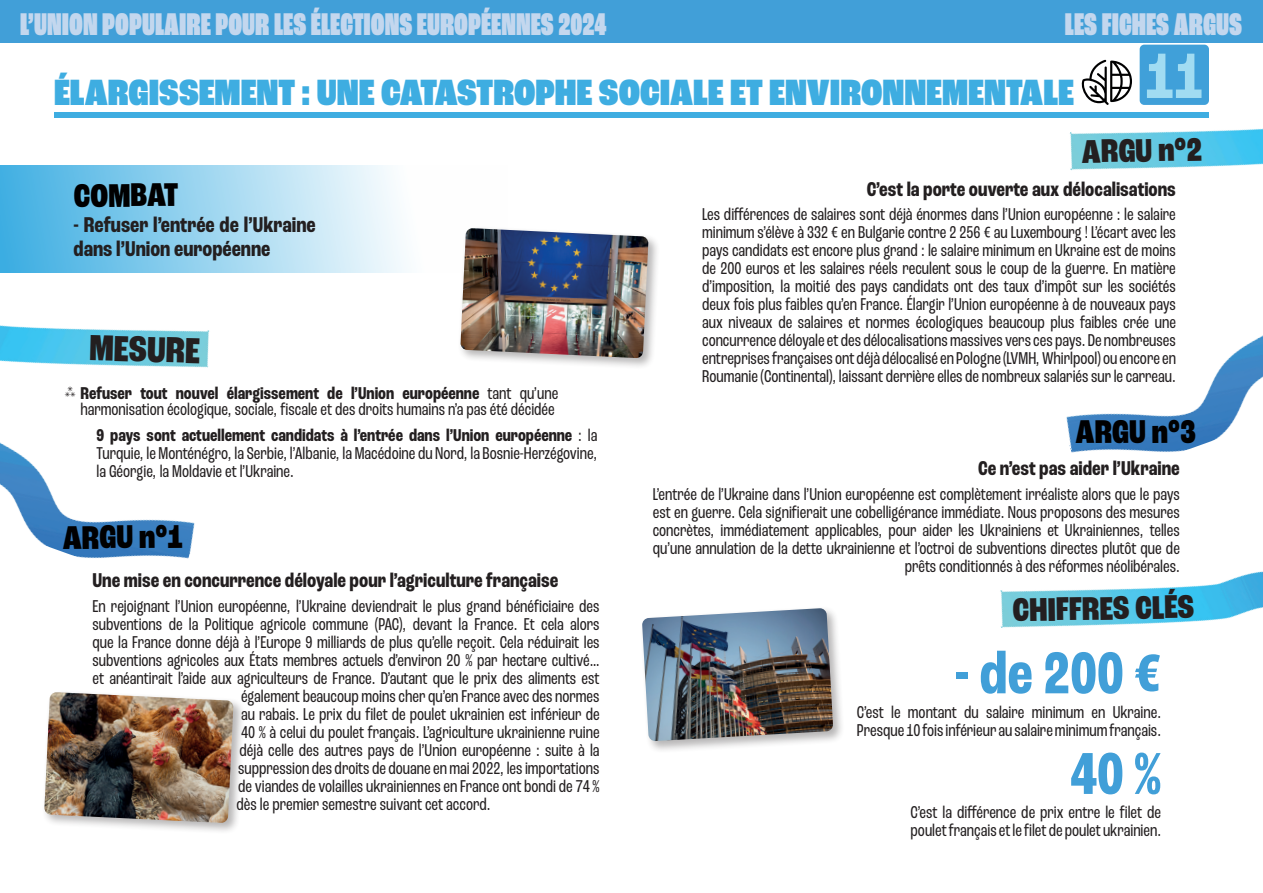
<style>
.page{position:relative;width:1263px;height:893px;background:#fff}
.page>*{position:absolute;margin:0;border:0;box-sizing:border-box;transform-origin:0 0}
.t1{font:700 condensed 62.1px/100.6px "Roc Grotesk";color:#419fd8;text-align:right}
.t2{font:900 condensed 38.4px "Roc Grotesk";color:#3eade1}
.t3{font:800 condensed 38.1px "Roc Grotesk";color:#231f20}
.t4{font:800 condensed 34.5px "Roc Grotesk";letter-spacing:-.01em;color:#000001}
.t5{font:800 condensed 34.5px "Roc Grotesk";color:#231f20}
.t6{font:900 extra-condensed 33px "Roc Grotesk";color:#c3d7ee}
.t7{font:700 condensed 22.5px/24px "Roc Grotesk";color:#231f20}
.t8{font:700 condensed 21px "Roc Grotesk";color:#231f20}
.t9{font:condensed 18px/18px "Roc Grotesk";color:#231f20;text-align:right}
.s1{font-family:"Inter Thin BETA";font-stretch:normal}
.s2{font-weight:700}
</style>
<div class="page">
<div style="left:0;top:0;width:1263px;height:43px;background:#419fd8"></div>
<div style="left:42px;top:689px;width:204px;height:146px;background:#231f20;opacity:.33"></div>
<img style="left:44px;top:692px;width:189px;height:131px">
<div style="left:0;top:165px;width:508px;height:108px;background:linear-gradient(to right,#47b2e3,#fff)"></div>
<img style="left:0;top:196px;width:225px;height:494px">
<img style="left:1053px;top:44px;width:210px;height:378px">
<div style="left:640px;top:606px;width:205px;height:147px;background:#231f20;opacity:.33"></div>
<img style="left:642px;top:608px;width:191px;height:133px">
<img style="left:1000px;top:422px;width:263px;height:206px">
<div style="left:458px;top:225px;width:203px;height:145px;background:#231f20;opacity:.33"></div>
<img style="left:460px;top:228px;width:188px;height:130px">
<div style="left:54px;top:113px;width:1155px;height:5px;background:#3eade1"></div>
<svg style="left:1080px;top:60px;width:52px;height:45px"></svg>
<div style="left:1140px;top:45px;width:69px;height:60px;background:#40a0d9;border-radius:5px"></div>
<h3 class="t6" style="left:20px;top:4px;width:588px">L’UNION POPULAIRE POUR LES ÉLECTIONS EUROPÉENNES 2024</h3>
<h3 class="t6" style="left:1065px;top:4px;width:179px">LES FICHES ARGUS</h3>
<h2 class="t2" style="left:54px;top:69px;width:1151px">ÉLARGISSEMENT : UNE CATASTROPHE SOCIALE ET ENVIRONNEMENTALE <sup>11</sup></h2>
<h3 class="t4" style="left:74px;top:174px;width:107px">COMBAT</h3>
<p class="t7" style="left:74px;top:213px;width:244px">- Refuser l’entrée de l’Ukraine dans l’Union européenne</p>
<h3 class="t3" style="left:90px;top:324px;width:112px;rotate:2deg">MESURE</h3>
<p class="t9" style="left:64px;top:385px;width:496px;line-height:16.5px"><span class="s1">⁂</span> <span class="s2">Refuser tout nouvel élargissement de l’Union européenne</span> tant qu’une harmonisation écologique, sociale, fiscale et des droits humains n’a pas été décidée</p>
<p class="t9" style="left:97px;top:426px;width:502px;text-align:justify"><span class="s2">9 pays sont actuellement candidats à l’entrée dans l’Union européenne</span> : la Turquie, le Monténégro, la Serbie, l’Albanie, la Macédoine du Nord, la Bosnie-Herzégovine, la Géorgie, la Moldavie et l’Ukraine.</p>
<h3 class="t4" style="left:63px;top:516px;width:122px">ARGU n°1</h3>
<p class="t8" style="left:92px;top:568px;width:467px">Une mise en concurrence déloyale pour l’agriculture française</p>
<p class="t9" style="left:92px;top:597px;width:508px">En rejoignant l’Union européenne, l’Ukraine deviendrait le plus grand bénéficiaire des</p>
<p class="t9" style="left:92px;top:615px;width:509px">subventions de la Politique agricole commune (PAC), devant la France. Et cela alors</p>
<p class="t9" style="left:92px;top:633px;width:509px">que la France donne déjà à l’Europe 9 milliards de plus qu’elle reçoit. Cela réduirait les</p>
<p class="t9" style="left:92px;top:651px;width:509px">subventions agricoles aux États membres actuels d’environ 20 % par hectare cultivé…</p>
<p class="t9" style="left:92px;top:669px;width:509px">et anéantirait l’aide aux agriculteurs de France. D’autant que le prix des aliments est</p>
<p class="t9" style="left:241px;top:687px;width:360px">également beaucoup moins cher qu’en France avec des normes</p>
<p class="t9" style="left:241px;top:705px;width:360px">au rabais. Le prix du filet de poulet ukrainien est inférieur de</p>
<p class="t9" style="left:241px;top:723px;width:360px">40 % à celui du poulet français. L’agriculture ukrainienne ruine</p>
<p class="t9" style="left:240px;top:741px;width:362px">déjà celle des autres pays de l’Union européenne : suite à la</p>
<p class="t9" style="left:238px;top:759px;width:363px">suppression des droits de douane en mai 2022, les importations</p>
<p class="t9" style="left:238px;top:777px;width:363px">de viandes de volailles ukrainiennes en France ont bondi de 74 %</p>
<p class="t9" style="left:237px;top:795px;width:255px">dès le premier semestre suivant cet accord.</p>
<h3 class="t5" style="left:1081px;top:131px;width:122px;rotate:-1deg">ARGU n°2</h3>
<p class="t8" style="left:867px;top:177px;width:310px">C’est la porte ouverte aux délocalisations</p>
<p class="t9" style="left:702px;top:205px;width:475px;text-align:justify">Les différences de salaires sont déjà énormes dans l’Union européenne : le salaire minimum s’élève à 332 € en Bulgarie contre 2 256 € au Luxembourg ! L’écart avec les pays candidats est encore plus grand : le salaire minimum en Ukraine est de moins de 200 euros et les salaires réels reculent sous le coup de la guerre. En matière d’imposition, la moitié des pays candidats ont des taux d’impôt sur les sociétés deux fois plus faibles qu’en France. Élargir l’Union européenne à de nouveaux pays aux niveaux de salaires et normes écologiques beaucoup plus faibles crée une concurrence déloyale et des délocalisations massives vers ces pays. De nombreuses entreprises françaises ont déjà délocalisé en Pologne (LVMH, Whirlpool) ou encore en Roumanie (Continental), laissant derrière elles de nombreux salariés sur le carreau.</p>
<h3 class="t4" style="left:1075px;top:411px;width:122px">ARGU n°3</h3>
<p class="t8" style="left:978px;top:456px;width:203px">Ce n’est pas aider l’Ukraine</p>
<p class="t9" style="left:653px;top:485px;width:529px">L’entrée de l’Ukraine dans l’Union européenne est complètement irréaliste alors que le pays est en guerre. Cela signifierait une cobelligérance immédiate. Nous proposons des mesures concrètes, immédiatement applicables, pour aider les Ukrainiens et Ukrainiennes, telles qu’une annulation de la dette ukrainienne et l’octroi de subventions directes plutôt que de prêts conditionnés à des réformes néolibérales.</p>
<h3 class="t5" style="left:1012px;top:589px;width:183px;rotate:-1deg">CHIFFRES CLÉS</h3>
<h1 class="t1" style="left:954px;top:624px;width:208px">- de 200 €<br>40 %</h1>
<p class="t9" style="left:857px;top:703px;width:306px;text-align:left">C’est le montant du salaire minimum en Ukraine.<br>Presque 10 fois inférieur au salaire minimum français.</p>
<p class="t9" style="left:911px;top:803px;width:252px;text-align:left">C’est la différence de prix entre le filet de poulet français et le filet de poulet ukrainien.</p>
</div>
